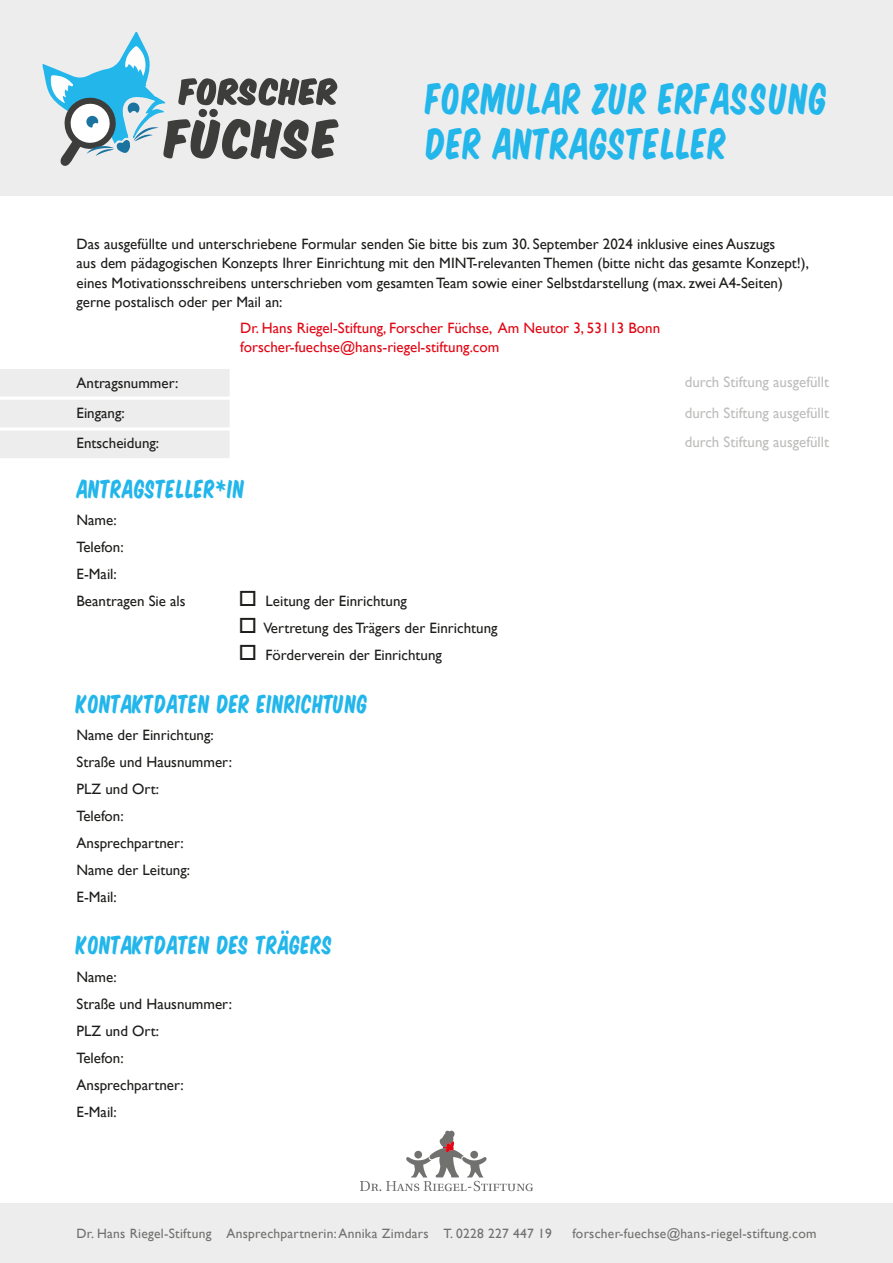
<style>
.page{position:relative;width:893px;height:1263px;background:#fff}
.page>*{position:absolute;margin:0;border:0;box-sizing:border-box;transform-origin:0 0}
.t1{font:40.5px "VTC Super Market Sale SC";letter-spacing:.025em;color:#22b6eb}
.t2{font:24px "VTC Super Market Sale SC";letter-spacing:.025em;color:#22b6eb}
.t3{font:19.5px "VTC Super Market Sale SC";color:#22b6eb}
.t4{font:15px "Gill Sans";color:#1d1d1b}
.t5{font:15px "Gill Sans";color:#e30614}
.t6{font:15px "Gill Sans";color:#bdbdbc}
.t7{font:13.5px "Gill Sans";letter-spacing:.02em;color:#70706f}
</style>
<div class="page">
<div style="left:1px;top:431px;width:228px;height:26px;background:#ededed"></div>
<div style="left:0;top:431px;width:230px;height:27px;border:2px solid #ededed"></div>
<div style="left:1px;top:400px;width:228px;height:27px;background:#ededed"></div>
<div style="left:1px;top:370px;width:228px;height:26px;background:#ededed"></div>
<div style="left:0;top:369px;width:230px;height:27px;border:2px solid #ededed"></div>
<div style="left:0;top:0;width:893px;height:196px;background:#ededed"></div>
<svg style="left:43px;top:32px;width:295px;height:134px"></svg>
<div style="left:0;top:1203px;width:893px;height:60px;background:#ededed"></div>
<svg style="left:360px;top:1131px;width:173px;height:61px"></svg>
<p class="t1" style="left:425px;top:78px;width:403px">FORMULAR ZUR ERFASSUNG</p>
<p class="t1" style="left:425px;top:123px;width:302px">DER ANTRAGSTELLER</p>
<p class="t4" style="left:77px;top:235px;width:700px">Das ausgefüllte und unterschriebene Formular senden Sie bitte bis zum 30. September 2024 inklusive eines Auszugs</p>
<p class="t4" style="left:77px;top:254px;width:734px">aus dem pädagogischen Konzepts Ihrer Einrichtung mit den MINT-relevanten Themen (bitte nicht das gesamte Konzept!),</p>
<p class="t4" style="left:77px;top:274px;width:708px">eines Motivationsschreibens unterschrieben vom gesamten Team sowie einer Selbstdarstellung (max. zwei A4-Seiten)</p>
<p class="t4" style="left:77px;top:293px;width:207px">gerne postalisch oder per Mail an:</p>
<p class="t5" style="left:240px;top:319px;width:421px">Dr. Hans Riegel-Stiftung, Forscher Füchse, Am Neutor 3, 53113 Bonn</p>
<p class="t5" style="left:240px;top:338px;width:261px">forscher-fuechse@hans-riegel-stiftung.com</p>
<p class="t4" style="left:77px;top:374px;width:104px">Antragsnummer:</p>
<p class="t4" style="left:77px;top:404px;width:50px">Eingang:</p>
<p class="t4" style="left:77px;top:434px;width:84px">Entscheidung:</p>
<p class="t2" style="left:77px;top:476px;width:169px">ANTRAGSTELLER*IN</p>
<p class="t4" style="left:77px;top:511px;width:42px">Name:</p>
<p class="t4" style="left:77px;top:538px;width:49px">Telefon:</p>
<p class="t4" style="left:77px;top:565px;width:42px">E-Mail:</p>
<p class="t4" style="left:77px;top:592px;width:111px">Beantragen Sie als</p>
<p class="t4" style="left:239px;top:592px;width:170px">□ Leitung der Einrichtung</p>
<p class="t4" style="left:239px;top:619px;width:260px">□ Vertretung des Trägers der Einrichtung</p>
<p class="t4" style="left:239px;top:646px;width:205px">□ Förderverein der Einrichtung</p>
<p class="t2" style="left:77px;top:691px;width:292px">KONTAKTDATEN DER EINRICHTUNG</p>
<p class="t4" style="left:77px;top:726px;width:139px">Name der Einrichtung:</p>
<p class="t4" style="left:77px;top:753px;width:157px">Straße und Hausnummer:</p>
<p class="t4" style="left:77px;top:780px;width:84px">PLZ und Ort:</p>
<p class="t4" style="left:77px;top:807px;width:49px">Telefon:</p>
<p class="t4" style="left:77px;top:834px;width:109px">Ansprechpartner:</p>
<p class="t4" style="left:77px;top:861px;width:115px">Name der Leitung:</p>
<p class="t4" style="left:77px;top:888px;width:42px">E-Mail:</p>
<p class="t2" style="left:77px;top:933px;width:257px">KONTAKTDATEN DES TRAGERS</p>
<p class="t4" style="left:77px;top:968px;width:42px">Name:</p>
<p class="t4" style="left:77px;top:995px;width:157px">Straße und Hausnummer:</p>
<p class="t4" style="left:77px;top:1022px;width:84px">PLZ und Ort:</p>
<p class="t4" style="left:77px;top:1049px;width:49px">Telefon:</p>
<p class="t4" style="left:77px;top:1076px;width:109px">Ansprechpartner:</p>
<p class="t4" style="left:77px;top:1103px;width:42px">E-Mail:</p>
<p class="t6" style="left:685px;top:373px;width:146px">durch Stiftung ausgefüllt</p>
<p class="t6" style="left:685px;top:404px;width:146px">durch Stiftung ausgefüllt</p>
<p class="t6" style="left:685px;top:434px;width:146px">durch Stiftung ausgefüllt</p>
<p class="t3" style="left:282px;top:916px;width:11px">..</p>
<p class="t7" style="left:77px;top:1225px;width:477px">Dr. Hans Riegel-Stiftung Ansprechpartnerin: Annika Zimdars T. 0228 227 447 19</p>
<p class="t7" style="left:572px;top:1225px;width:246px">forscher-fuechse@hans-riegel-stiftung.com</p>
</div>
